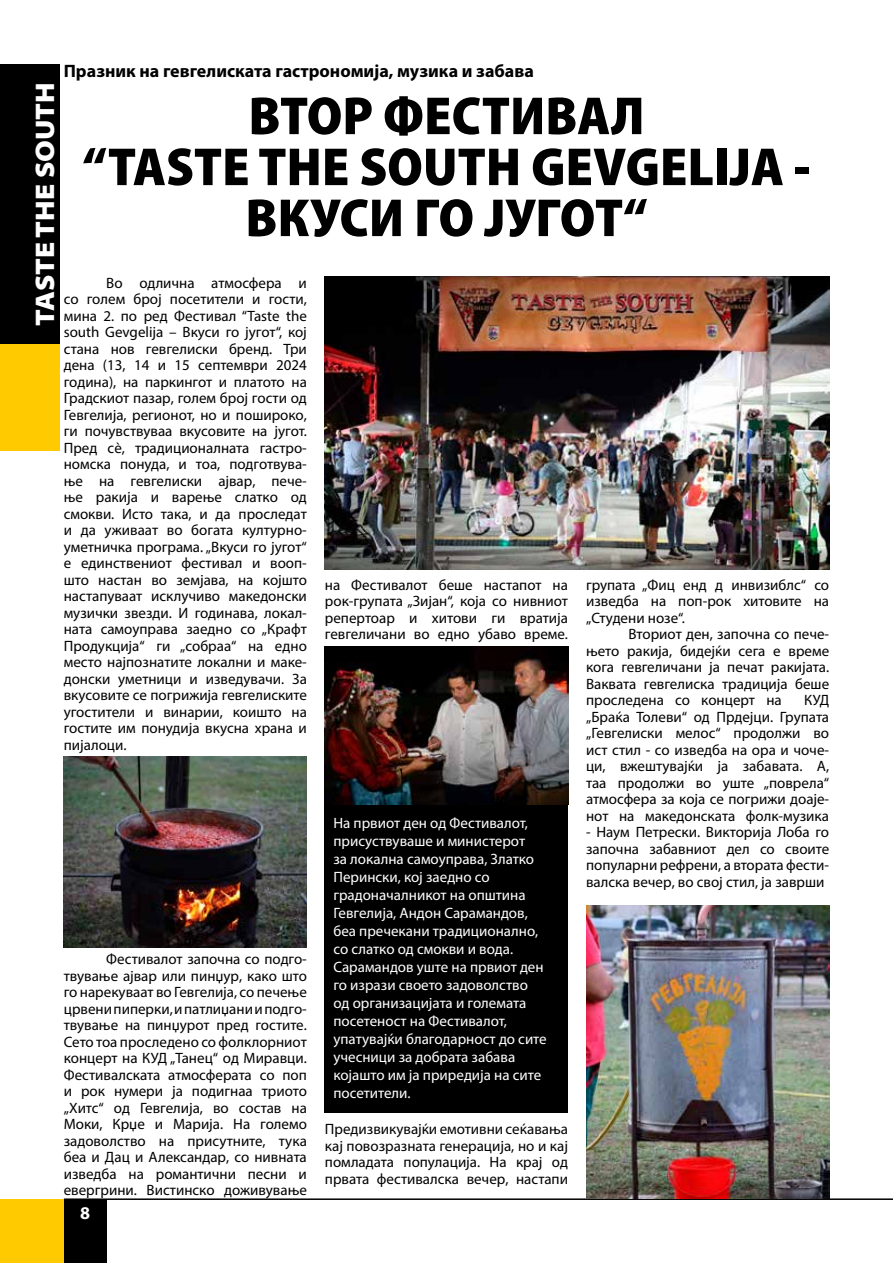
<style>
.page{position:relative;width:893px;height:1263px;background:#fff}
.page>*{position:absolute;margin:0;border:0;box-sizing:border-box;transform-origin:0 0}
.t1{font:900 semi-condensed 54px/51px "Myriad Pro";color:#000;text-align:center}
.t2{font:900 semi-expanded 27px "Myriad Pro";color:#fff}
.t3{font:700 18px "Myriad Pro";color:#000}
.t4{font:700 18px "Myriad Pro";color:#fff}
.t5{font:15px/16.5px "Myriad Pro";color:#000;text-align:justify}
.t6{font:15px/18px "Myriad Pro";color:#fff}
</style>
<div class="page">
<hr style="left:64px;top:1198px;width:829px;height:2px;background:#000">
<div style="left:64px;top:1199px;width:42px;height:64px;background:#000"></div>
<div style="left:0;top:64px;width:60px;height:280px;background:#000"></div>
<div style="left:0;top:344px;width:60px;height:106px;background:#ffca00"></div>
<div style="left:0;top:1199px;width:64px;height:64px;background:#ffca00"></div>
<div style="left:325px;top:802px;width:243px;height:311px;background:#000"></div>
<img style="left:325px;top:647px;width:243px;height:157px">
<img style="left:64px;top:756px;width:243px;height:192px">
<img style="left:325px;top:277px;width:504px;height:293px">
<img style="left:586px;top:905px;width:243px;height:294px">
<h2 class="t2" style="left:27px;top:326px;width:245px;rotate:-90deg">TASTE THE SOUTH</h2>
<p class="t3" style="left:64px;top:59px;width:472px">Празник на гевгелиската гастрономија, музика и забава</p>
<h1 class="t1" style="left:82px;top:88px;width:730px">ВТОР ФЕСТИВАЛ<br>“TASTE THE SOUTH GEVGELIJA -<br>ВКУСИ ГО ЈУГОТ“</h1>
<p class="t5" style="left:64px;top:274px;width:245px;text-indent:43px">Во одлична атмосфера и со голем број посетители и гости, мина 2. по ред Фестивал “Taste the south Gevgelija – Вкуси го југот“, кој стана нов гевгелиски бренд. Три дена (13, 14 и 15 септември 2024 година), на паркингот и платото на Градскиот пазар, голем број гости од Гевгелија, регионот, но и пошироко, ги почувствуваа вкусовите на југот.<br>Пред сè, традиционалната гастро&shy;номска понуда, и тоа, подготвува&shy;ње на гевгелиски ајвар, пече&shy;ње ракија и варење слатко од смокви. Исто така, и да проследат и да уживаат во богата културно&shy;уметничка програма. „Вкуси го југот“ е единствениот фестивал и вооп&shy;што настан во земјава, на којшто настапуваат исклучиво македонски музички звезди. И годинава, локал&shy;ната самоуправа заедно со „Крафт Продукција“ ги „собраа“ на едно место најпознатите локални и маке&shy;донски уметници и изведувачи. За вкусовите се погрижија гевгелиските угостители и винарии, коишто на гостите им понудија вкусна храна и пијалоци.</p>
<p class="t5" style="left:64px;top:951px;width:245px;text-indent:43px">Фестивалот започна со подго&shy;твување ајвар или пинџур, како што го нарекуваат во Гевгелија, со печење црвени пиперки, и патлиџани и подго&shy;твување на пинџурот пред гостите.<br>Сето тоа проследено со фолклорниот концерт на КУД „Танец“ од Миравци.<br>Фестивалската атмосферата со поп и рок нумери ја подигнаа триото „Хитс“ од Гевгелија, во состав на Моки, Крџе и Марија. На големо задоволство на присутните, тука беа и Дац и Александар, со нивната изведба на романтични песни и евергрини. Вистинско доживување</p>
<p class="t4" style="left:80px;top:1201px;width:11px">8</p>
<p class="t5" style="left:325px;top:576px;width:245px">на Фестивалот беше настапот на рок-групата „Зијан“, која со нивниот репертоар и хитови ги вратија гевгеличани во едно убаво време.</p>
<p class="t6" style="left:333px;top:814px;width:215px">На првиот ден од Фестивалот, присуствуваше и министерот<br>за локална самоуправа, Златко<br>Перински, кој заедно со градоначалникот на општина<br>Гевгелија, Андон Сарамандов, беа пречекани традиционално, со слатко од смокви и вода.<br>Сарамандов уште на првиот ден го изрази своето задоволство од организацијата и големата посетеност на Фестивалот, упатувајќи благодарност до сите учесници за добрата забава којашто им ја приредија на сите посетители.</p>
<p class="t5" style="left:325px;top:1121px;width:245px">Предизвикувајќи емотивни сеќавања кај повозразната генерација, но и кај помладата популација. На крај од првата фестивалска вечер, настапи</p>
<p class="t5" style="left:586px;top:576px;width:245px">групата „Фиц енд д инвизиблс“ со изведба на поп-рок хитовите на „Студени нозе“.</p>
<p class="t5" style="left:586px;top:626px;width:245px;text-indent:43px">Вториот ден, започна со пече&shy;њето ракија, бидејќи сега е време кога гевгеличани ја печат ракијата.<br>Ваквата гевгелиска традиција беше проследена со концерт на</p>
<p class="t5" style="left:586px;top:692px;width:245px;text-indent:218px">КУД „Браќа Толеви“ од Прдејци. Групата „Гевгелиски мелос“ продолжи во ист стил - со изведба на ора и чоче&shy;ци, вжештувајќи ја забавата. А, таа продолжи во уште „поврела“ атмосфера за која се погрижи доаје&shy;нот на македонската фолк-музика</p>
<p class="t5" style="left:586px;top:824px;width:245px">- Наум Петрески. Викторија Лоба го започна забавниот дел со своите популарни рефрени, а втората фести&shy;валска вечер, во свој стил, ја заврши</p>
</div>
